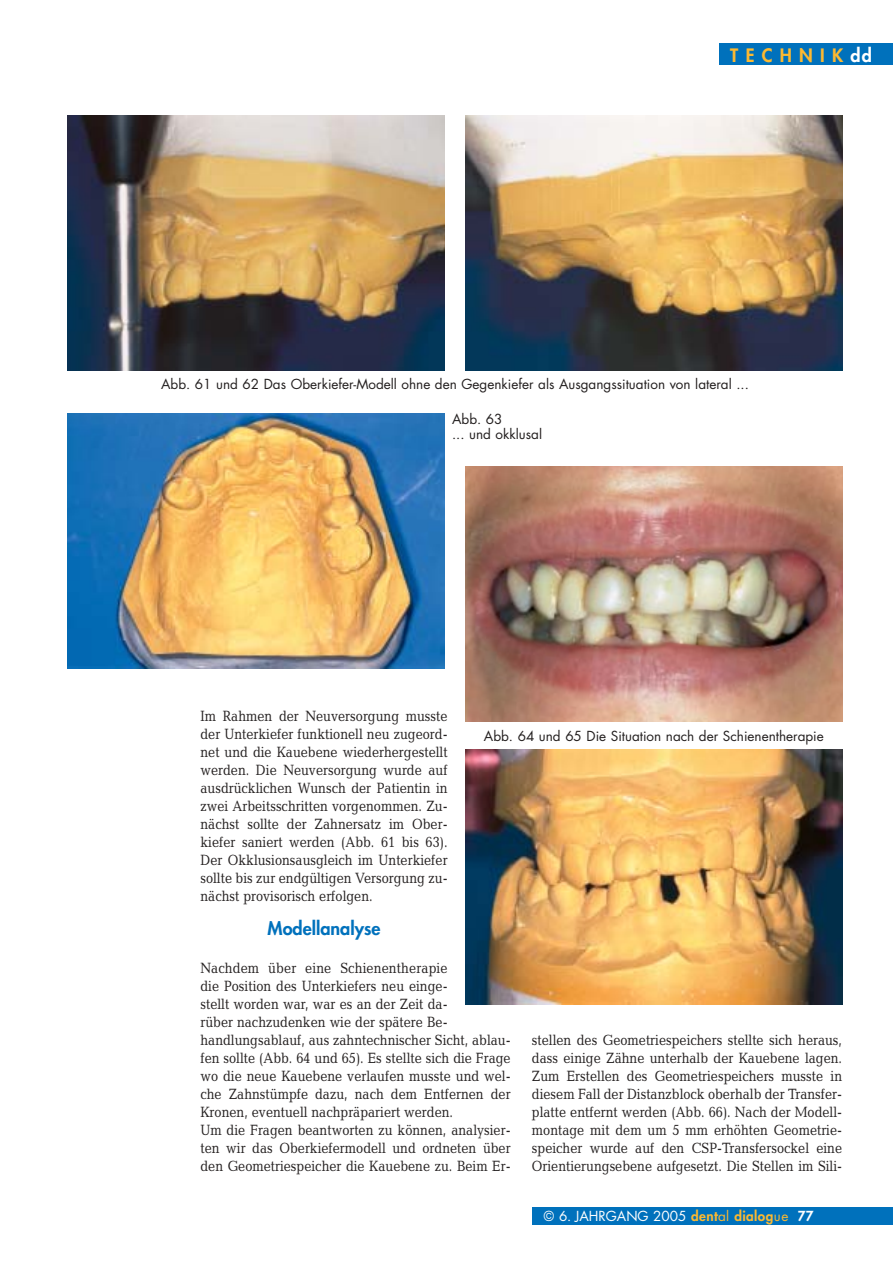
<style>
.page{position:relative;width:893px;height:1263px;background:#fff}
.page>*{position:absolute;margin:0;border:0;box-sizing:border-box;transform-origin:0 0}
.t1{font:800 18px "Futura";color:#0071bc}
.t2{font:800 18px "Futura";letter-spacing:.405em;color:#fdb931}
.t3{font:15px/18px "Candida";color:#231f1f;text-align:justify;scale:.85 1}
.t4{font:13.5px/15px "Futura";color:#231f1f}
.t5{font:13.5px "Futura";color:#fff;scale:.95 1}
.s1{color:#fff}
.s2{font-weight:800;color:#fdb931}
.s3{color:#fdb931}
.s4{font-weight:800}
</style>
<div class="page">
<div style="left:719px;top:43px;width:173px;height:22px;background:#0071bc"></div>
<div style="left:532px;top:1207px;width:360px;height:18px;background:#0071bc"></div>
<img style="left:465px;top:466px;width:377px;height:255px">
<img style="left:465px;top:749px;width:377px;height:255px">
<img style="left:68px;top:116px;width:376px;height:255px">
<img style="left:465px;top:116px;width:377px;height:255px">
<img style="left:68px;top:413px;width:376px;height:255px">
<p class="t2" style="left:730px;top:46px;width:143px">TECHNIK<span class="s1">dd</span></p>
<p class="t4" style="left:161px;top:378px;width:589px">Abb. 61 und 62 Das Oberkiefer-Modell ohne den Gegenkiefer als Ausgangssituation von lateral ...</p>
<p class="t4" style="left:452px;top:413px;width:91px">Abb. 63<br>... und okklusal</p>
<p class="t3" style="left:200px;top:708px;width:292px">Im Rahmen der Neuversorgung musste der Unterkiefer funktionell neu zugeord&shy;net und die Kauebene wiederhergestellt werden. Die Neuversorgung wurde auf ausdrücklichen Wunsch der Patientin in zwei Arbeitsschritten vorgenommen. Zu&shy;nächst sollte der Zahnersatz im Ober&shy;kiefer saniert werden (Abb. 61 bis 63).<br>Der Okklusionsausgleich im Unterkiefer sollte bis zur endgültigen Versorgung zu&shy;nächst provisorisch erfolgen.</p>
<p class="t1" style="left:267px;top:919px;width:114px">Modellanalyse</p>
<p class="t3" style="left:200px;top:960px;width:366px;text-align:left">Nachdem über eine Schienentherapie<br>die Position des Unterkiefers neu einge-<br>stellt worden war, war es an der Zeit da-<br>rüber nachzudenken wie der spätere Be&shy;handlungsablauf, aus zahntechnischer Sicht, ablau&shy;fen sollte (Abb. 64 und 65). Es stellte sich die Frage wo die neue Kauebene verlaufen musste und wel&shy;che Zahnstümpfe dazu, nach dem Entfernen der Kronen, eventuell nachpräpariert werden.<br>Um die Fragen beantworten zu können, analysier&shy;ten wir das Oberkiefermodell und ordneten über den Geometriespeicher die Kauebene zu. Beim Er-</p>
<p class="t4" style="left:484px;top:730px;width:341px">Abb. 64 und 65 Die Situation nach der Schienentherapie</p>
<p class="t3" style="left:532px;top:1032px;width:366px">stellen des Geometriespeichers stellte sich heraus, dass einige Zähne unterhalb der Kauebene lagen.<br>Zum Erstellen des Geometriespeichers musste in diesem Fall der Distanzblock oberhalb der Transfer&shy;platte entfernt werden (Abb. 66). Nach der Modell&shy;montage mit dem um 5 mm erhöhten Geometrie&shy;speicher wurde auf den CSP-Transfersockel eine Orientierungsebene aufgesetzt. Die Stellen im Sili-</p>
<p class="t5" style="left:543px;top:1209px;width:285px">© 6. JAHRGANG 2005 <span class="s2">dent</span><span class="s3">al</span> <span class="s2">dialog</span><span class="s3">ue</span> <span class="s4">77</span></p>
</div>
